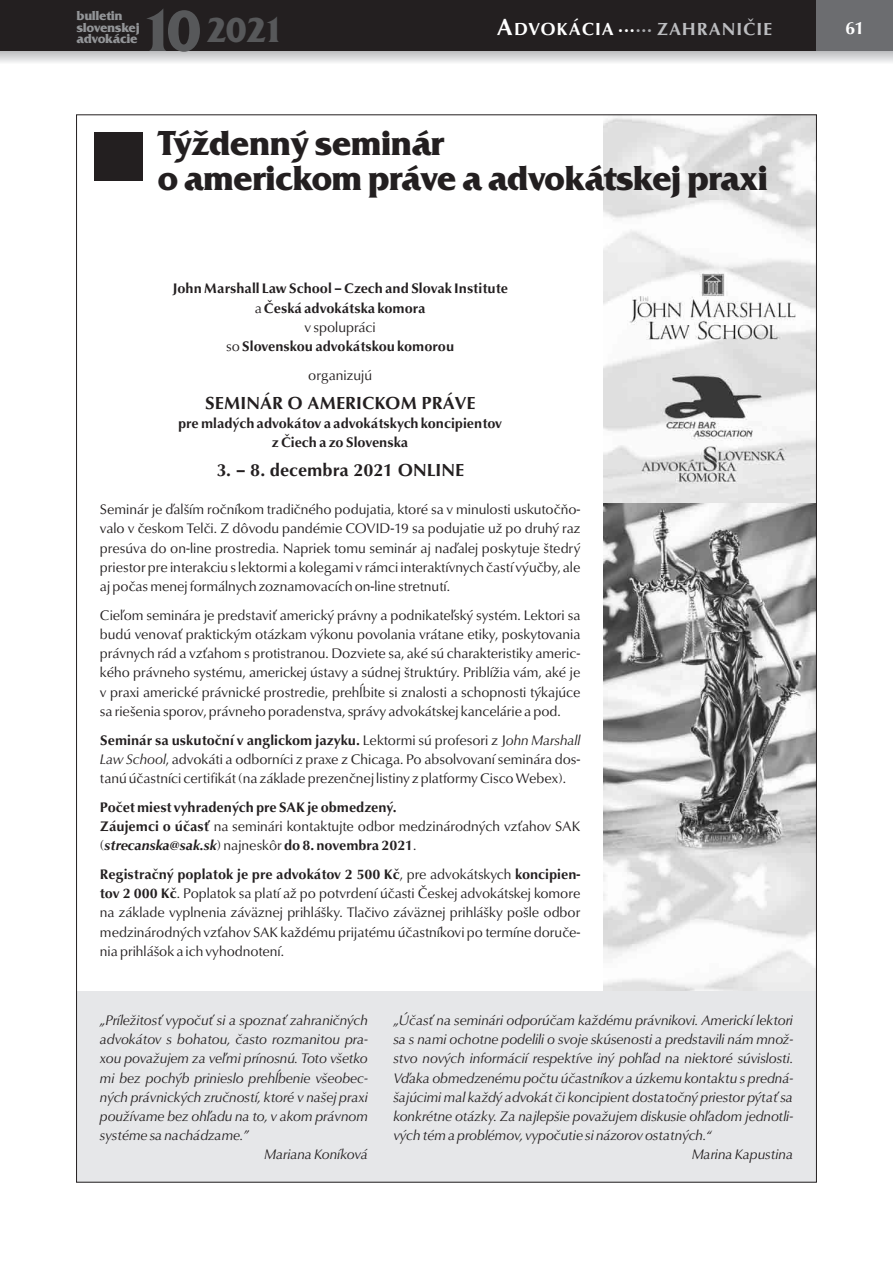
<style>
.page{position:relative;width:893px;height:1263px;background:#fff}
.page>*{position:absolute;margin:0;border:0;box-sizing:border-box;transform-origin:0 0}
.t1{font:700 36px/34.2px "Friz Qua Itc TEE";letter-spacing:-.025em;color:#231f20}
.t2{font:700 36px "Friz Qua Itc TEE";color:#57585a}
.t3{font:700 18px "URW Classico TEE";color:#231f20}
.t4{font:700 18px "URW Classico TEE";letter-spacing:.05em;color:#fff}
.t5{font:14.25px/19.2px "URW Classico TEE";color:#231f20;text-align:justify}
.t6{font:italic 14.25px "URW Classico TEE";color:#231f20}
.t7{font:700 14.25px/19.2px "URW Classico TEE";color:#231f20;text-align:center}
.t8{font:700 13.5px/11.1px "Friz Qua Itc TEE";letter-spacing:-.025em;color:#939598}
.s1{font-size:60px}
.s2{font-size:24px}
.s3{color:#a8a9ad}
.s4{color:#bcbdc0}
.s5{font-weight:400}
.s6{font-style:italic}
.s7{font-weight:400;font-style:italic}
.s8{font-weight:700}
</style>
<div class="page">
<img style="left:604px;top:116px;width:211px;height:875px">
<svg style="left:0;top:51px;width:893px;height:12px"></svg>
<div style="left:0;top:0;width:893px;height:51px;background:#231f20"></div>
<div style="left:816px;top:0;width:77px;height:51px;background:#6c6d70"></div>
<div style="left:77px;top:991px;width:739px;height:191px;background:#e6e7e9"></div>
<div style="left:94px;top:132px;width:48px;height:49px;background:#231f20"></div>
<h1 class="t2" style="left:140px;top:18px;width:146px"><span class="s1">10</span> 2021</h1>
<p class="t8" style="left:77px;top:12px;width:65px">bulletin slovenskej advokácie</p>
<p class="t4" style="left:497px;top:21px;width:277px"><span class="s2">A</span>DVOKÁCIA ···<span class="s3">···</span> <span class="s4">ZAHRANIČIE</span></p>
<p class="t4" style="left:845px;top:21px;width:21px">61</p>
<h1 class="t1" style="left:157px;top:130px;width:612px">Týždenný seminár<br>o americkom práve a advokátskej praxi</h1>
<p class="t7" style="left:172px;top:280px;width:337px">John Marshall Law School – Czech and Slovak Institute <span class="s5">a</span>Česká advokátska komora</p>
<p class="t7" style="left:226px;top:338px;width:230px"><span class="s5">so</span>Slovenskou advokátskou komorou</p>
<p class="t5" style="left:305px;top:319px;width:73px">v spolupráci</p>
<p class="t5" style="left:308px;top:367px;width:65px">organizujú</p>
<p class="t3" style="left:205px;top:395px;width:272px">SEMINÁR O AMERICKOM PRÁVE</p>
<p class="t7" style="left:178px;top:415px;width:326px">pre mladých advokátov a advokátskych koncipientov z Čiech a zo Slovenska</p>
<p class="t3" style="left:216px;top:463px;width:249px">3. – 8. decembra 2021 ONLINE</p>
<p class="t5" style="left:100px;top:501px;width:482px">Seminár je ďalším ročníkom tradičného podujatia, ktoré sa v minulosti uskutočňo&shy;valo v českom Telči. Z dôvodu pandémie COVID-19 sa podujatie už po druhý raz presúva do on-line prostredia. Napriek tomu seminár aj naďalej poskytuje štedrý priestor pre interakciu s lektormi a kolegami v rámci interaktívnych častí výučby, ale aj počas menej formálnych zoznamovacích on-line stretnutí.</p>
<p class="t5" style="left:100px;top:607px;width:482px">Cieľom seminára je predstaviť americký právny a podnikateľský systém. Lektori sa budú venovať praktickým otázkam výkonu povolania vrátane etiky, poskytovania právnych rád a vzťahom s protistranou. Dozviete sa, aké sú charakteristiky americ&shy;kého právneho systému, americkej ústavy a súdnej štruktúry. Priblížia vám, aké je v praxi americké právnické prostredie, prehĺbite si znalosti a schopnosti týkajúce sa riešenia sporov, právneho poradenstva, správy advokátskej kancelárie a pod.</p>
<p class="t5" style="left:100px;top:751px;width:482px"><span class="s6">Law School</span>, advokáti a odborníci z praxe z Chicaga. Po absolvovaní seminára dos&shy;tanú účastníci certifikát (na základe prezenčnej listiny z platformy Cisco Webex).</p>
<p class="t7" style="left:100px;top:732px;width:482px">Seminár sa uskutoční v anglickom jazyku. <span class="s5">Lektormi sú profesori z J</span><span class="s7">ohn Marshall</span></p>
<p class="t7" style="left:100px;top:799px;width:482px;text-align:left">Počet miest vyhradených pre SAK je obmedzený.<br>Záujemci o účasť <span class="s5">na seminári kontaktujte odbor medzinárodných vzťahov SAK (</span><span class="s6">strecanska@sak.sk</span><span class="s5">) najneskôr</span> do 8. novembra 2021<span class="s5">.</span></p>
<p class="t5" style="left:100px;top:866px;width:482px"><span class="s8">Registračný poplatok je pre advokátov 2 500 Kč</span>, pre advokátskych <span class="s8">koncipien&shy;tov 2 000 Kč</span>. Poplatok sa platí až po potvrdení účasti Českej advokátskej komore</p>
<p class="t5" style="left:100px;top:904px;width:482px">na základe vyplnenia záväznej prihlášky. Tlačivo záväznej prihlášky pošle odbor medzinárodných vzťahov SAK každému prijatému účastníkovi po termíne doruče&shy;nia prihlášok a ich vyhodnotení.</p>
<p class="t6" style="left:100px;top:1014px;width:269px">„Príležitosť vypočuť si a spoznať zahraničných</p>
<p class="t6" style="left:100px;top:1034px;width:269px">advokátov s bohatou, často rozmanitou pra-</p>
<p class="t6" style="left:100px;top:1053px;width:269px">xou považujem za veľmi prínosnú. Toto všetko</p>
<p class="t6" style="left:100px;top:1072px;width:269px">mi bez pochýb prinieslo prehĺbenie všeobec-</p>
<p class="t6" style="left:100px;top:1091px;width:269px">ných právnických zručností, ktoré v našej praxi</p>
<p class="t6" style="left:100px;top:1110px;width:269px">používame bez ohľadu na to, v akom právnom</p>
<p class="t6" style="left:100px;top:1130px;width:150px">systéme sa nachádzame.”</p>
<p class="t6" style="left:265px;top:1149px;width:105px">Mariana Koníková</p>
<p class="t6" style="left:393px;top:1014px;width:401px">„Účasť na seminári odporúčam každému právnikovi. Americkí lektori</p>
<p class="t6" style="left:393px;top:1034px;width:401px">sa s nami ochotne podelili o svoje skúsenosti a predstavili nám množ-</p>
<p class="t6" style="left:393px;top:1053px;width:401px">stvo nových informácií respektíve iný pohľad na niektoré súvislosti.</p>
<p class="t6" style="left:393px;top:1072px;width:401px">Vďaka obmedzenému počtu účastníkov a úzkemu kontaktu s predná-</p>
<p class="t6" style="left:393px;top:1091px;width:401px">šajúcimi mal každý advokát či koncipient dostatočný priestor pýtať sa</p>
<p class="t6" style="left:393px;top:1110px;width:401px">konkrétne otázky. Za najlepšie považujem diskusie ohľadom jednotli-</p>
<p class="t6" style="left:393px;top:1130px;width:320px">vých tém a problémov, vypočutie si názorov ostatných.“</p>
<p class="t6" style="left:692px;top:1149px;width:102px">Marina Kapustina</p>
</div>
